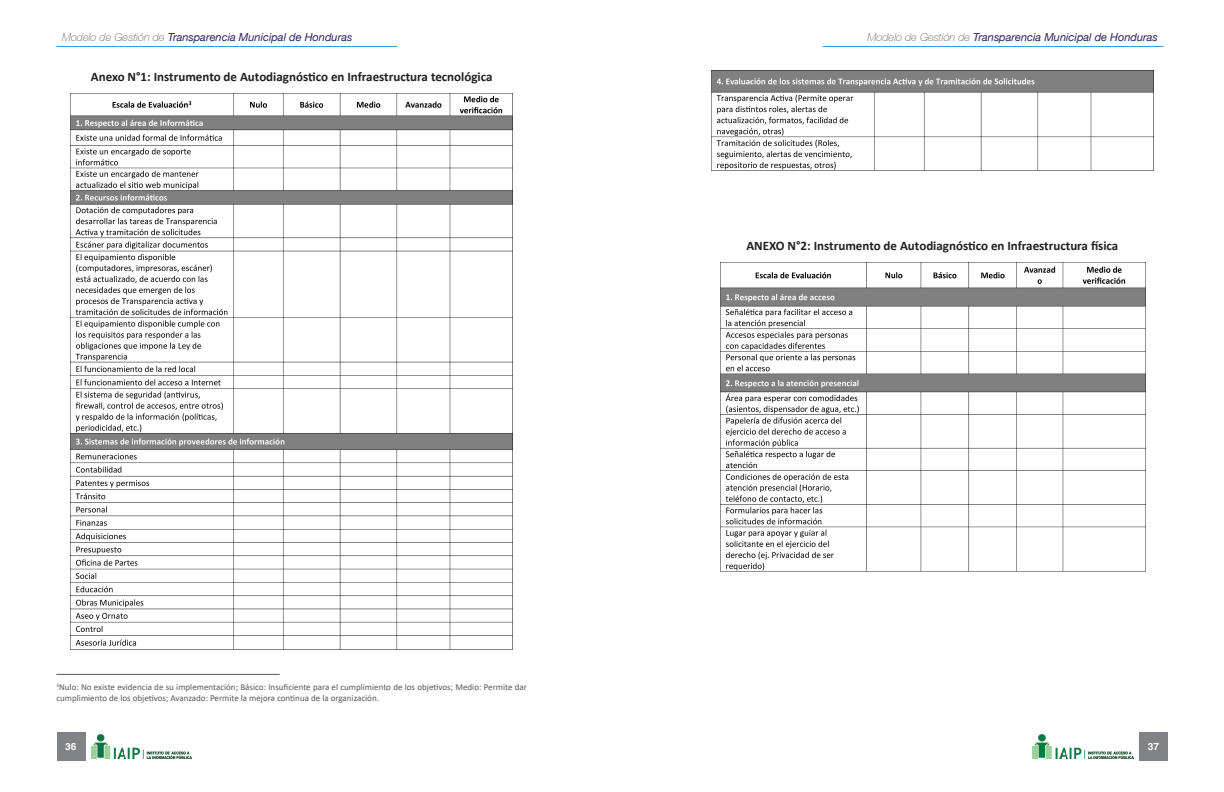
<style>
.page{position:relative;width:1224px;height:792px;background:#fff}
.page>*{position:absolute;margin:0;border:0;box-sizing:border-box;transform-origin:0 0}
.t1{font:700 13px "Calibri";color:#231f20}
.t2{font:italic 11px "Helvetica Neue LT";color:#252161}
.t3{font:700 10px "Helvetica World";color:#fff}
.t4{font:9px/11px "Calibri";color:#57585a}
.s1{font-family:"Helvetica Neue CE";font-weight:100;color:#57585a}
</style>
<div class="page">
<hr style="left:823px;top:46px;width:341px;height:1px;background:#1074bc">
<img style="left:1033px;top:735px;width:100px;height:23px">
<div style="left:1139px;top:732px;width:29px;height:29px;background:#808285"></div>
<hr style="left:56px;top:46px;width:341px;height:1px;background:#1074bc">
<img style="left:91px;top:735px;width:100px;height:23px">
<div style="left:57px;top:732px;width:28px;height:29px;background:#808285"></div>
<hr style="left:56px;top:674px;width:224px;height:1px;background:#57585a">
<img style="left:71px;top:94px;width:441px;height:556px">
<img style="left:712px;top:70px;width:441px;height:101px">
<img style="left:720px;top:262px;width:425px;height:309px">
<p class="t2" style="left:62px;top:30px;width:292px"><span class="s1">Modelo de Gestión de</span> Transparencia Municipal de Honduras</p>
<p class="t1" style="left:91px;top:67px;width:403px">Anexo N°1: Instrumento de Autodiagnóstico en Infraestructura tecnológica</p>
<p class="t4" style="left:56px;top:681px;width:472px"><sup>3</sup>Nulo: No existe evidencia de su implementación; Básico: Insuficiente para el cumplimiento de los objetivos; Medio: Permite dar cumplimiento de los objetivos; Avanzado: Permite la mejora continua de la organización.</p>
<p class="t3" style="left:65px;top:741px;width:13px">36</p>
<p class="t2" style="left:868px;top:30px;width:292px"><span class="s1">Modelo de Gestión de</span> Transparencia Municipal de Honduras</p>
<p class="t1" style="left:746px;top:236px;width:373px">ANEXO N°2: Instrumento de Autodiagnóstico en Infraestructura física</p>
<p class="t3" style="left:1148px;top:741px;width:13px">37</p>
</div>
